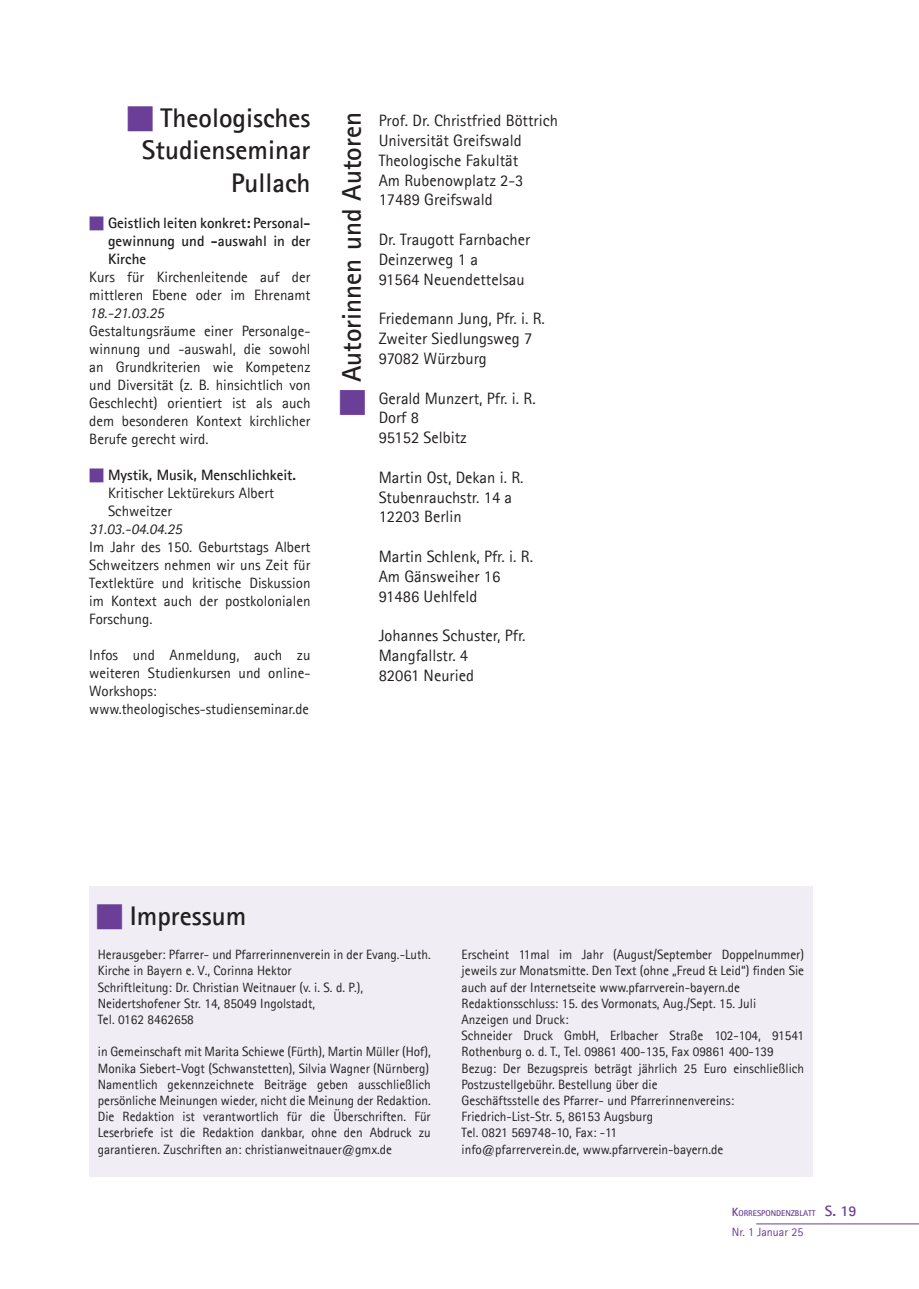
<style>
.page{position:relative;width:919px;height:1289px;background:#fff}
.page>*{position:absolute;margin:0;border:0;box-sizing:border-box;transform-origin:0 0}
.t1{font:700 27px/32.4px "Agfa Rotis Sans Serif";color:#231f20;text-align:right}
.t2{font:16.5px/19.8px "Agfa Rotis Sans Serif";color:#231f20}
.t3{font:15px/18px "Agfa Rotis Sans Serif";color:#231f20}
.t4{font:700 15px/18px "Agfa Rotis Sans Serif";color:#231f20;text-align:justify}
.t5{font:italic 15px "Agfa Rotis Sans Serif";color:#231f20}
.t6{font:13.5px/16.2px "Agfa Rotis Sans Serif";color:#231f20}
.t7{font:12px "Agfa Rotis Sans Serif";color:#6b3e98}
.t8{font:700 8.4px "Agfa Rotis Sans Serif";color:#6b3e98}
.s1{color:#6b3e98}
.s2{font-weight:700}
.s3{font-size:12px}
.s4{font-size:15px}
</style>
<div class="page">
<hr style="left:756px;top:1223px;width:162px;height:1px;background:#6b3e98">
<div style="left:89px;top:885px;width:723px;height:291px;background:#f0edf5"></div>
<h1 class="t1" style="left:127px;top:101px;width:185px"><span class="s1">■</span> Theologisches<br>Studienseminar<br>Pullach</h1>
<p class="t4" style="left:108px;top:213px;width:204px;text-indent:-19px"><span class="s1">■</span> Geistlich leiten konkret: Personal&shy;gewinnung und -auswahl in der Kirche</p>
<p class="t3" style="left:89px;top:267px;width:223px">Kurs für Kirchenleitende auf der mittleren Ebene oder im Ehrenamt</p>
<p class="t5" style="left:89px;top:304px;width:76px">18.-21.03.25</p>
<p class="t3" style="left:89px;top:321px;width:223px;text-align:justify">Gestaltungsräume einer Personalge&shy;winnung und -auswahl, die sowohl an Grundkriterien wie Kompetenz und Diversität (z. B. hinsichtlich von Geschlecht) orientiert ist als auch dem besonderen Kontext kirchlicher Berufe gerecht wird.</p>
<p class="t3" style="left:108px;top:465px;width:190px;text-indent:-19px"><span class="s1">■</span> <span class="s2">Mystik, Musik, Menschlichkeit.<br></span>Kritischer Lektürekurs Albert<br>Schweitzer</p>
<p class="t5" style="left:89px;top:520px;width:94px">31.03.-04.04.25</p>
<p class="t3" style="left:89px;top:537px;width:223px;text-align:justify">Im Jahr des 150. Geburtstags Albert Schweitzers nehmen wir uns Zeit für Textlektüre und kritische Diskussion im Kontext auch der postkolonialen Forschung.</p>
<p class="t3" style="left:89px;top:645px;width:223px">Infos und Anmeldung, auch zu weiteren Studienkursen und online-<br>Workshops: www.theologisches-studienseminar.de</p>
<h1 class="t1" style="left:335px;top:416px;width:305px;rotate:-90deg"><span class="s1">■</span> Autorinnen und Autoren</h1>
<p class="t2" style="left:378px;top:111px;width:181px">Prof. Dr. Christfried Böttrich<br>Universität Greifswald<br>Theologische Fakultät<br>Am Rubenowplatz 2-3<br>17489 Greifswald</p>
<p class="t2" style="left:378px;top:229px;width:153px">Dr. Traugott Farnbacher<br>Deinzerweg 1 a<br>91564 Neuendettelsau</p>
<p class="t2" style="left:378px;top:309px;width:168px">Friedemann Jung, Pfr. i. R.<br>Zweiter Siedlungsweg 7<br>97082 Würzburg</p>
<p class="t2" style="left:378px;top:388px;width:159px">Gerald Munzert, Pfr. i. R.<br>Dorf 8<br>95152 Selbitz</p>
<p class="t2" style="left:378px;top:467px;width:146px">Martin Ost, Dekan i. R.<br>Stubenrauchstr. 14 a<br>12203 Berlin</p>
<p class="t2" style="left:378px;top:546px;width:156px">Martin Schlenk, Pfr. i. R.<br>Am Gänsweiher 16<br>91486 Uehlfeld</p>
<p class="t2" style="left:378px;top:625px;width:148px">Johannes Schuster, Pfr.<br>Mangfallstr. 4<br>82061 Neuried</p>
<h1 class="t1" style="left:96px;top:899px;width:152px"><span class="s1">■</span> Impressum</h1>
<p class="t6" style="left:98px;top:946px;width:334px">Herausgeber: Pfarrer- und Pfarrerinnenverein in der Evang.-Luth.<br>Kirche in Bayern e. V., Corinna Hektor<br>Schriftleitung: Dr. Christian Weitnauer (v. i. S. d. P.), Neidertshofener Str. 14, 85049 Ingolstadt,<br>Tel. 0162 8462658</p>
<p class="t6" style="left:98px;top:1043px;width:334px">in Gemeinschaft mit Marita Schiewe (Fürth), Martin Müller (Hof), Monika Siebert-Vogt (Schwanstetten), Silvia Wagner (Nürnberg)<br>Namentlich gekennzeichnete Beiträge geben ausschließlich persönliche Meinungen wieder, nicht die Meinung der Redaktion.<br>Die Redaktion ist verantwortlich für die Überschriften. Für Leserbriefe ist die Redaktion dankbar, ohne den Abdruck zu garantieren. Zuschriften an: christianweitnauer@gmx.de</p>
<p class="t6" style="left:461px;top:946px;width:344px">Erscheint 11mal im Jahr (August/September Doppelnummer) jeweils zur Monatsmitte. Den Text (ohne „Freud &amp; Leid“) finden Sie auch auf der Internetseite www.pfarrverein-bayern.de Redaktionsschluss: 15. des Vormonats, Aug./Sept. 15. Juli Anzeigen und Druck:<br>Schneider Druck GmbH, Erlbacher Straße 102-104, 91541<br>Rothenburg o. d. T., Tel. 09861 400-135, Fax 09861 400-139<br>Bezug: Der Bezugspreis beträgt jährlich 25 Euro einschließlich Postzustellgebühr. Bestellung über die<br>Geschäftsstelle des Pfarrer- und Pfarrerinnenvereins:<br>Friedrich-List-Str. 5, 86153 Augsburg<br>Tel. 0821 569748-10, Fax: -11<br>info@pfarrerverein.de, www.pfarrverein-bayern.de</p>
<p class="t8" style="left:731px;top:1208px;width:126px"><span class="s3">K</span>ORRESPONDENZBLATT <span class="s4">S. 19</span></p>
<p class="t7" style="left:731px;top:1224px;width:73px">Nr. 1 Januar 25</p>
</div>
